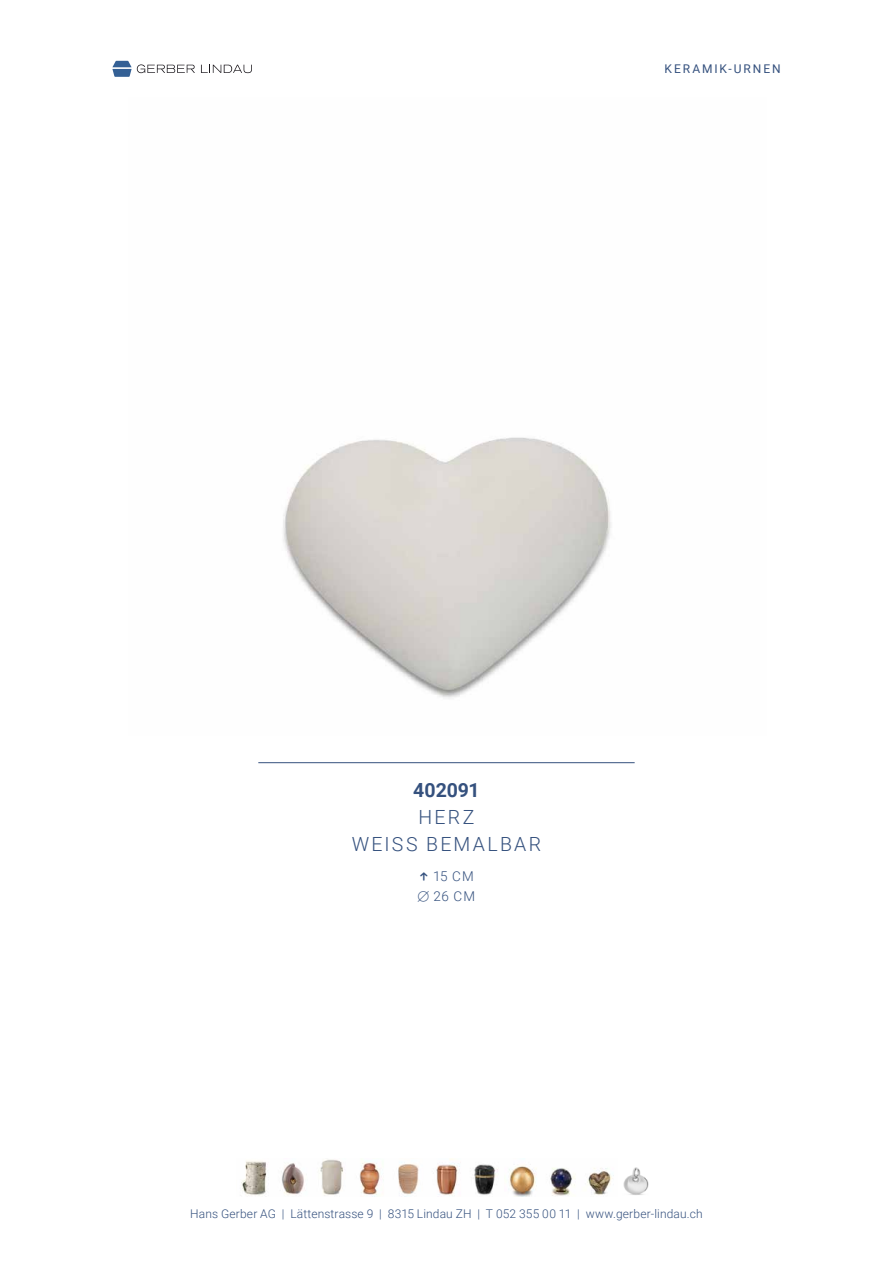
<style>
.page{position:relative;width:893px;height:1263px;background:#fff}
.page>*{position:absolute;margin:0;border:0;box-sizing:border-box;transform-origin:0 0}
.t1{font:300 19.5px/27px "Roboto";letter-spacing:.115em;color:#35517e;text-align:center}
.t2{font:700 19.5px "Roboto";letter-spacing:-.005em;color:#35517e}
.t3{font:300 13.5px/19.5px "Roboto";letter-spacing:.06em;color:#35517e;text-align:right}
.t4{font:300 12px "Roboto";letter-spacing:.01em;color:#35517e}
.t5{font:12px "Roboto";letter-spacing:.16em;color:#35517e}
</style>
<div class="page">
<svg style="left:112px;top:61px;width:83px;height:16px"></svg>
<svg style="left:201px;top:65px;width:51px;height:8px"></svg>
<hr style="left:258px;top:762px;width:377px;height:1px;background:#35517e">
<img style="left:283px;top:437px;width:328px;height:262px">
<img style="left:241px;top:1159px;width:408px;height:37px">
<p class="t5" style="left:664px;top:60px;width:118px">KERAMIK-URNEN</p>
<h1 class="t2" style="left:413px;top:776px;width:68px">402091</h1>
<h1 class="t1" style="left:352px;top:803px;width:191px">HERZ<br>WEISS BEMALBAR</h1>
<p class="t3" style="left:418px;top:866px;width:59px">15 CM<br>∅ 26 CM</p>
<p class="t4" style="left:190px;top:1205px;width:514px">Hans Gerber AG | Lättenstrasse 9 | 8315 Lindau ZH | T 052 355 00 11 | www.gerber-lindau.ch</p>
</div>
